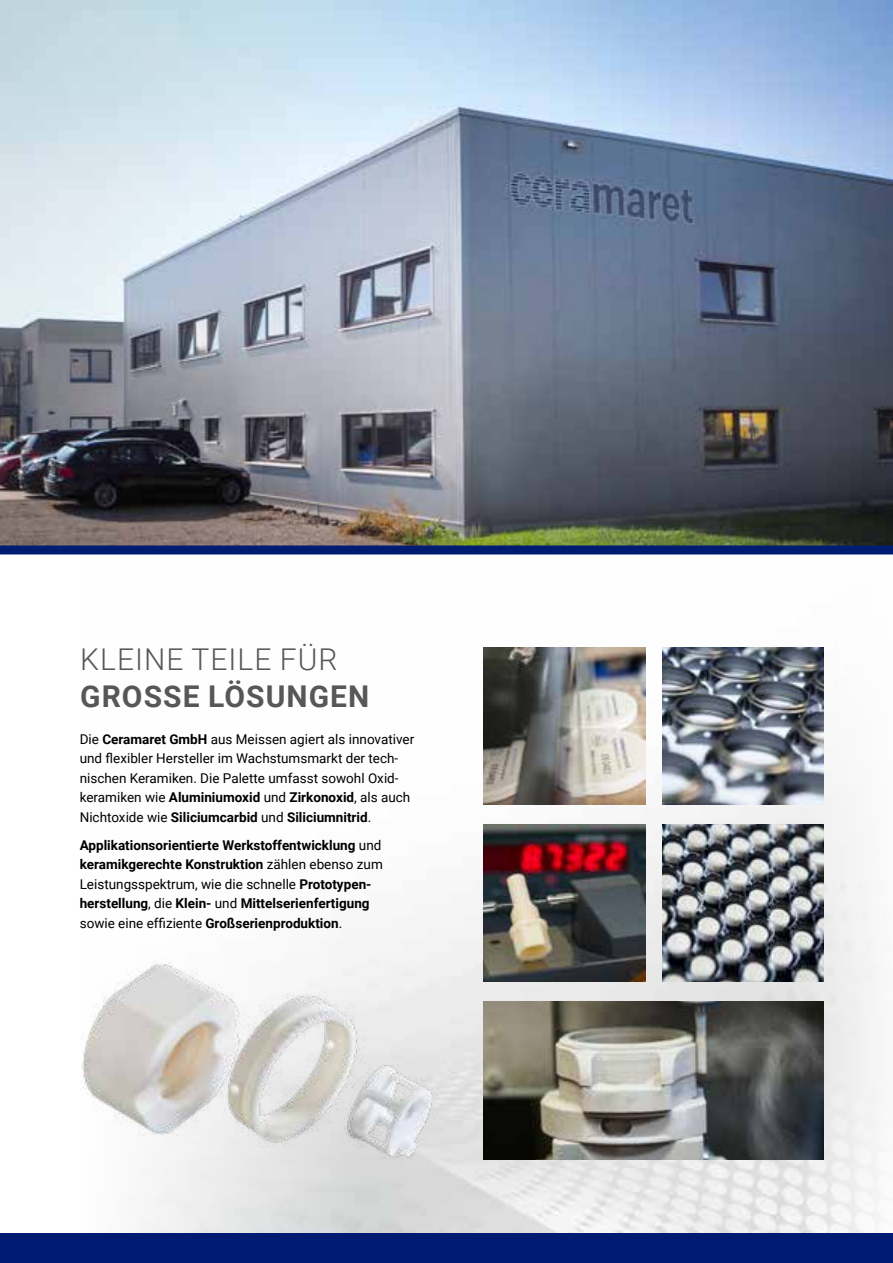
<style>
.page{position:relative;width:893px;height:1263px;background:#fff}
.page>*{position:absolute;margin:0;border:0;box-sizing:border-box;transform-origin:0 0}
.t1{font:300 30px "Roboto";letter-spacing:.035em;color:#575756}
.t2{font:700 30px "Roboto";letter-spacing:.035em;color:#575756}
.t3{font:13.5px/19.5px "Roboto";color:#000}
.t4{font:700 13.5px/19.5px "Roboto";color:#000}
.s1{font-weight:700}
.s2{font-weight:400}
</style>
<div class="page">
<img style="left:0;top:554px;width:893px;height:680px">
<div style="left:0;top:1234px;width:893px;height:29px;background:#001b72"></div>
<img style="left:0;top:0;width:893px;height:545px">
<img style="left:484px;top:647px;width:161px;height:158px">
<img style="left:662px;top:647px;width:162px;height:158px">
<img style="left:662px;top:824px;width:162px;height:158px">
<img style="left:484px;top:824px;width:161px;height:158px">
<img style="left:80px;top:958px;width:366px;height:253px">
<img style="left:484px;top:1002px;width:340px;height:157px">
<div style="left:0;top:545px;width:893px;height:9px;background:#001b72"></div>
<h1 class="t1" style="left:80px;top:638px;width:259px">KLEINE TEILE FÜR</h1>
<h1 class="t2" style="left:80px;top:676px;width:291px">GROSSE LÖSUNGEN</h1>
<p class="t3" style="left:80px;top:729px;width:336px">Die <span class="s1">Ceramaret GmbH</span> aus Meissen agiert als innovativer und flexibler Hersteller im Wachstumsmarkt der tech&shy;nischen Keramiken. Die Palette umfasst sowohl Oxid&shy;keramiken wie <span class="s1">Aluminiumoxid</span> und <span class="s1">Zirkonoxid</span>, als auch Nichtoxide wie <span class="s1">Siliciumcarbid</span> und <span class="s1">Siliciumnitrid</span>.</p>
<p class="t4" style="left:80px;top:835px;width:305px">Applikationsorientierte Werkstoffentwicklung <span class="s2">und </span>keramikgerechte Konstruktion <span class="s2">zählen ebenso zum Leistungsspektrum, wie die schnelle</span> Prototypen&shy;herstellung<span class="s2">, die</span> Klein- <span class="s2">und</span> Mittelserienfertigung <span class="s2">sowie eine effiziente</span> Großserienproduktion<span class="s2">.</span></p>
</div>
